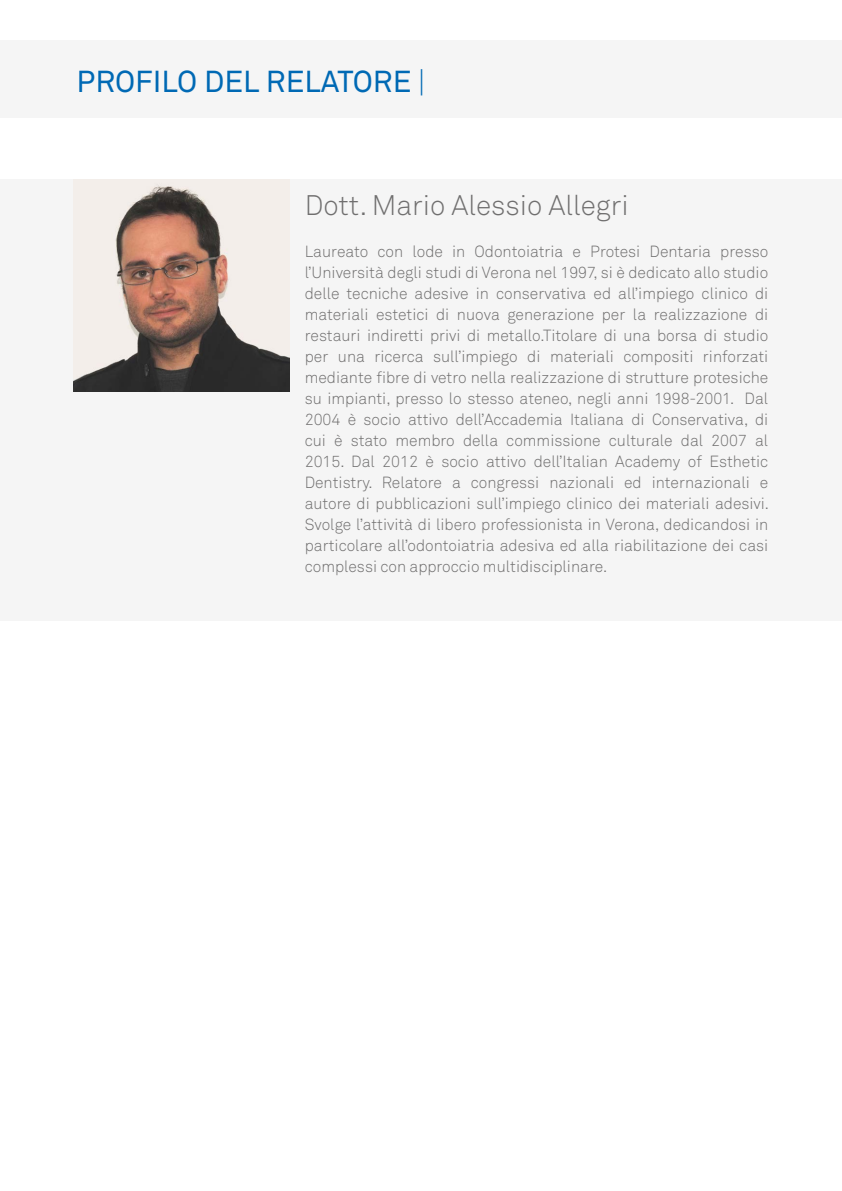
<style>
.page{position:relative;width:842px;height:1191px;background:#fff}
.page>*{position:absolute;margin:0;border:0;box-sizing:border-box;transform-origin:0 0}
.t1{font:30px "Akkurat Pro";color:#0069b4}
.t2{font:28px "Akkurat Light Pro";color:#706f6f}
.t3{font:16px/21px "Akkurat Light Pro";color:#706f6f;text-align:justify}
.s1{font-family:"Akkurat Light Pro"}
</style>
<div class="page">
<div style="left:0;top:40px;width:842px;height:78px;background:#f5f5f5"></div>
<div style="left:0;top:179px;width:842px;height:442px;background:#f5f5f5"></div>
<img style="left:74px;top:179px;width:215px;height:213px">
<h1 class="t1" style="left:77px;top:64px;width:351px">PROFILO DEL RELATORE <span class="s1">|</span></h1>
<h2 class="t2" style="left:305px;top:188px;width:325px">Dott. Mario Alessio Allegri</h2>
<p class="t3" style="left:305px;top:241px;width:466px">Laureato con lode in Odontoiatria e Protesi Dentaria presso l’Università degli studi di Verona nel 1997, si è dedicato allo studio delle tecniche adesive in conservativa ed all’impiego clinico di materiali estetici di nuova generazione per la realizzazione di restauri indiretti privi di metallo.Titolare di una borsa di studio per una ricerca sull’impiego di materiali compositi rinforzati mediante fibre di vetro nella realizzazione di strutture protesiche su impianti, presso lo stesso ateneo, negli anni 1998-2001. Dal 2004 è socio attivo dell’Accademia Italiana di Conservativa, di cui è stato membro della commissione culturale dal 2007 al 2015. Dal 2012 è socio attivo dell’Italian Academy of Esthetic Dentistry. Relatore a congressi nazionali ed internazionali e autore di pubblicazioni sull’impiego clinico dei materiali adesivi.<br>Svolge l’attività di libero professionista in Verona, dedicandosi in particolare all’odontoiatria adesiva ed alla riabilitazione dei casi complessi con approccio multidisciplinare.</p>
</div>
